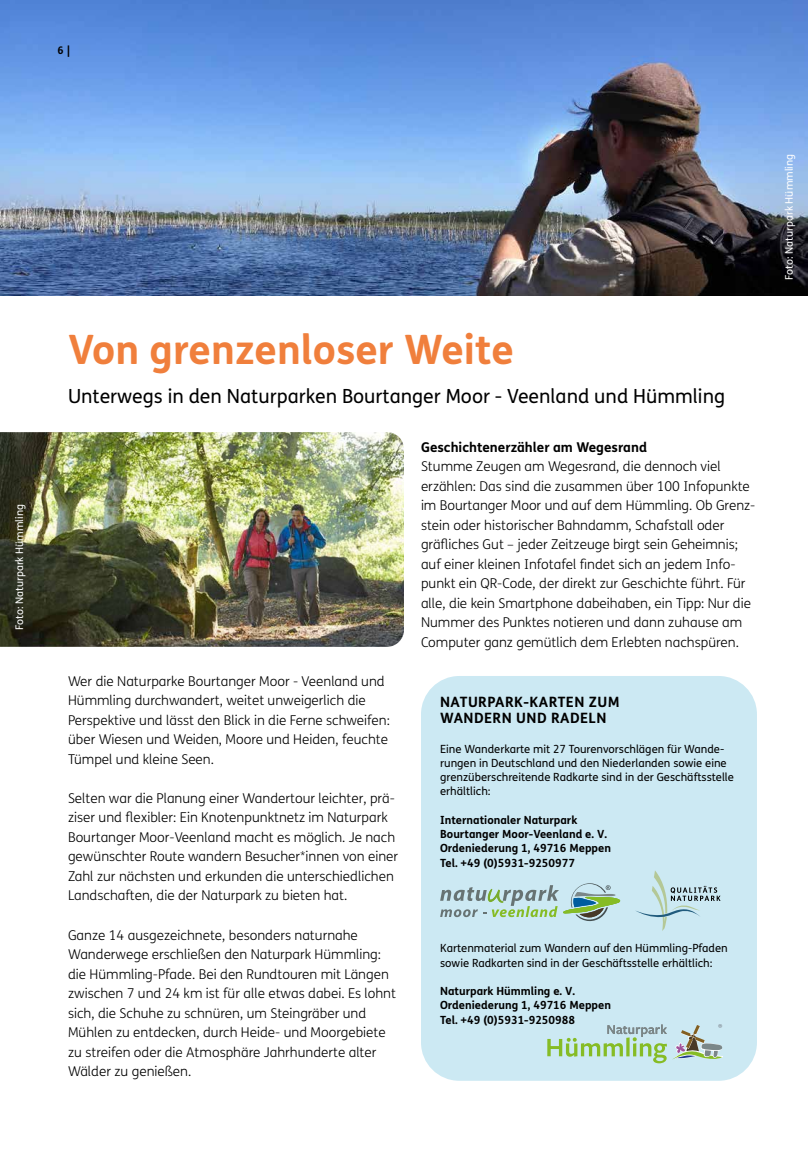
<style>
.page{position:relative;width:808px;height:1149px;background:#fff}
.page>*{position:absolute;margin:0;border:0;box-sizing:border-box;transform-origin:0 0}
.t1{font:700 40.5px "FS Me";color:#f07f3c}
.t2{font:19.5px "FS Me";color:#000}
.t3{font:700 14.25px/15.8px "FS Me";letter-spacing:.03em;color:#000}
.t4{font:300 13.5px/19.5px "FS Me";color:#000}
.t5{font:700 13.5px "FS Me";color:#000}
.t6{font:condensed 11.55px "Myriad Pro";color:#7c848d}
.t7{font:11.25px/14.2px "FS Me";color:#000}
.t8{font:700 11.25px/14.2px "FS Me";color:#000}
.t9{font:10.5px "FS Me";color:#fff}
.t10{font:700 10.5px "FS Me";color:#000}
</style>
<div class="page">
<div style="left:421px;top:675px;width:336px;height:405px;background:#cce9f3;border-radius:38px"></div>
<img style="left:0;top:0;width:808px;height:295px">
<svg style="left:440px;top:883px;width:180px;height:38px"></svg>
<svg style="left:547px;top:1024px;width:176px;height:38px"></svg>
<img style="left:0;top:432px;width:404px;height:214px">
<svg style="left:635px;top:870px;width:85px;height:60px"></svg>
<p class="t10" style="left:58px;top:42px;width:14px">6 |</p>
<p class="t9" style="left:12px;top:629px;width:127px;rotate:-90deg">Foto: Naturpark Hümmling</p>
<h1 class="t1" style="left:68px;top:318px;width:447px">Von grenzenloser Weite</h1>
<h2 class="t2" style="left:68px;top:383px;width:658px">Unterwegs in den Naturparken Bourtanger Moor - Veenland und Hümmling</h2>
<p class="t4" style="left:68px;top:670px;width:323px">Wer die Naturparke Bourtanger Moor - Veenland und Hümmling durchwandert, weitet unweigerlich die Perspektive und lässt den Blick in die Ferne schweifen: über Wiesen und Weiden, Moore und Heiden, feuchte Tümpel und kleine Seen.</p>
<p class="t4" style="left:68px;top:787px;width:332px">Selten war die Planung einer Wandertour leichter, prä&shy;ziser und flexibler: Ein Knotenpunktnetz im Naturpark Bourtanger Moor-Veenland macht es möglich. Je nach gewünschter Route wandern Besucher*innen von einer Zahl zur nächsten und erkunden die unterschiedlichen Landschaften, die der Naturpark zu bieten hat.</p>
<p class="t4" style="left:68px;top:924px;width:329px">Ganze 14 ausgezeichnete, besonders naturnahe Wanderwege erschließen den Naturpark Hümmling: die Hümmling-Pfade. Bei den Rundtouren mit Längen zwischen 7 und 24 km ist für alle etwas dabei. Es lohnt sich, die Schuhe zu schnüren, um Steingräber und Mühlen zu entdecken, durch Heide- und Moorgebiete zu streifen oder die Atmosphäre Jahrhunderte alter Wälder zu genießen.</p>
<p class="t5" style="left:421px;top:436px;width:227px">Geschichtenerzähler am Wegesrand</p>
<p class="t4" style="left:421px;top:456px;width:336px">Stumme Zeugen am Wegesrand, die dennoch viel erzählen: Das sind die zusammen über 100 Infopunkte im Bourtanger Moor und auf dem Hümmling. Ob Grenz&shy;stein oder historischer Bahndamm, Schafstall oder gräfliches Gut – jeder Zeitzeuge birgt sein Geheimnis; auf einer kleinen Infotafel findet sich an jedem Info&shy;punkt ein QR-Code, der direkt zur Geschichte führt. Für alle, die kein Smartphone dabeihaben, ein Tipp: Nur die Nummer des Punktes notieren und dann zuhause am Computer ganz gemütlich dem Erlebten nachspüren.</p>
<p class="t3" style="left:440px;top:693px;width:181px">NATURPARK-KARTEN ZUM<br>WANDERN UND RADELN</p>
<p class="t7" style="left:440px;top:741px;width:295px">Eine Wanderkarte mit 27 Tourenvorschlägen für Wande&shy;rungen in Deutschland und den Niederlanden sowie eine grenzüberschreitende Radkarte sind in der Geschäftsstelle erhältlich:</p>
<p class="t8" style="left:440px;top:812px;width:172px">Internationaler Naturpark<br>Bourtanger Moor-Veenland e. V.<br>Ordeniederung 1, 49716 Meppen<br>Tel. +49 (0)5931-9250977</p>
<p class="t7" style="left:440px;top:940px;width:289px">Kartenmaterial zum Wandern auf den Hümmling-Pfaden sowie Radkarten sind in der Geschäftsstelle erhältlich:</p>
<p class="t8" style="left:440px;top:983px;width:172px">Naturpark Hümmling e. V.<br>Ordeniederung 1, 49716 Meppen<br>Tel. +49 (0)5931-9250988</p>
<p class="t6" style="left:718px;top:1021px;width:6px">®</p>
<p class="t9" style="left:782px;top:279px;width:127px;rotate:-90deg">Foto: Naturpark Hümmling</p>
</div>
